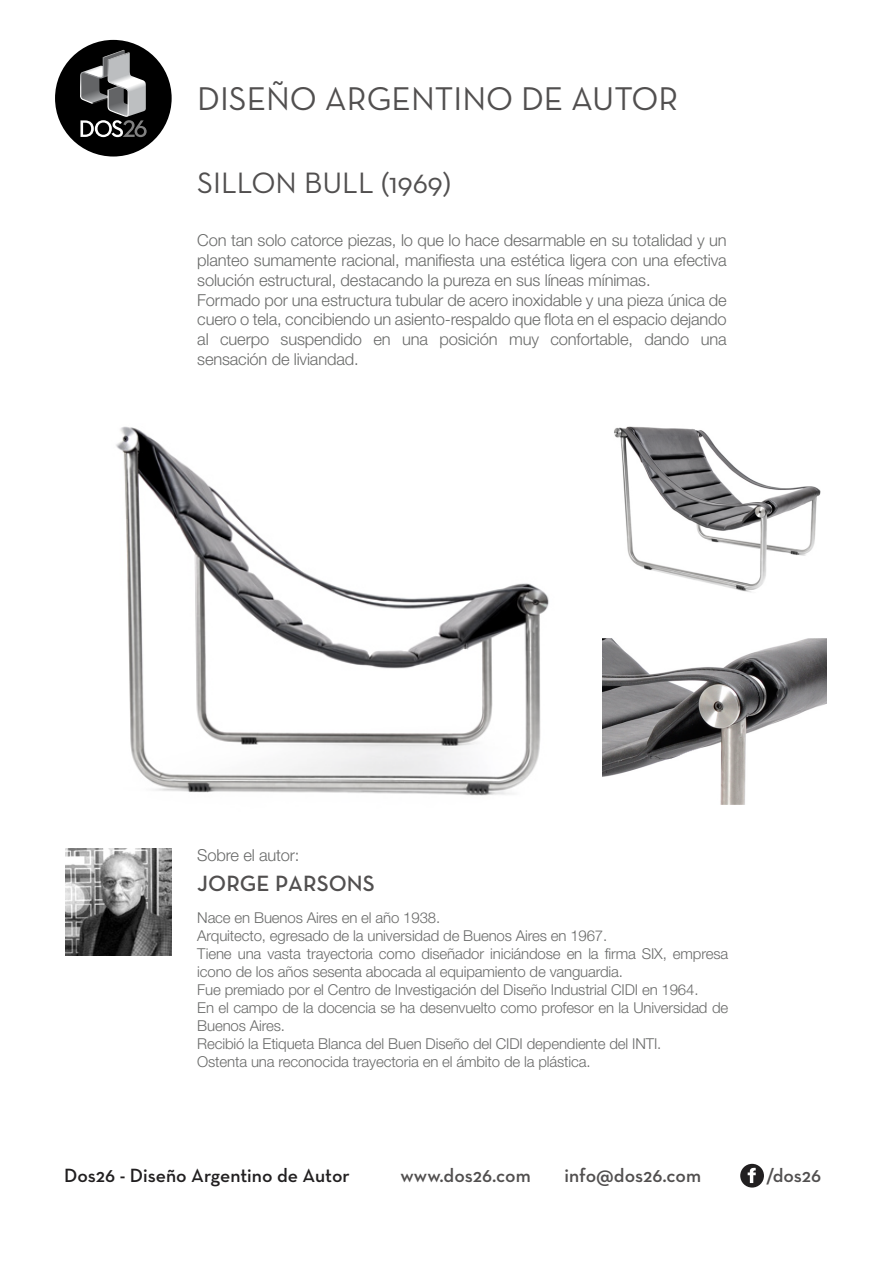
<style>
.page{position:relative;width:893px;height:1263px;background:#fff}
.page>*{position:absolute;margin:0;border:0;box-sizing:border-box;transform-origin:0 0}
.t1{font:33.45px "Neutra Text";color:#514f4f}
.t2{font:30px "Neutra Text";color:#514f4f}
.t3{font:600 22.5px "Neutra Text";color:#514f4f}
.t4{font:600 19.5px "Neutra Text";color:#514f4f}
.t5{font:600 19.5px "Neutra Text";color:#211f20}
.t6{font:300 16.5px/19.8px "Helvetica Neue";letter-spacing:-.01em;color:#6a6b6a}
.t7{font:300 15px/18px "Helvetica Neue";letter-spacing:-.01em;color:#6a6b6a}
</style>
<div class="page">
<div style="left:55px;top:40px;width:117px;height:117px;background:#000;border-radius:50%"></div>
<svg style="left:80px;top:50px;width:67px;height:87px"></svg>
<img style="left:65px;top:849px;width:107px;height:106px">
<img style="left:116px;top:426px;width:433px;height:370px">
<img style="left:603px;top:638px;width:223px;height:166px">
<img style="left:614px;top:426px;width:207px;height:167px">
<div style="left:740px;top:1164px;width:24px;height:23px;background:#211f20;border-radius:50%"></div>
<svg style="left:748px;top:1168px;width:8px;height:15px"></svg>
<h1 class="t1" style="left:197px;top:79px;width:483px">DISEÑO ARGENTINO DE AUTOR</h1>
<h2 class="t2" style="left:197px;top:165px;width:255px">SILLON BULL (1969)</h2>
<p class="t6" style="left:197px;top:230px;width:531px">Con tan solo catorce piezas, lo que lo hace desarmable en su totalidad y un planteo sumamente racional, manifiesta una estética ligera con una efectiva solución estructural, destacando la pureza en sus líneas mínimas.<br>Formado por una estructura tubular de acero inoxidable y una pieza única de cuero o tela, concibiendo un asiento-respaldo que flota en el espacio dejando al cuerpo suspendido en una posición muy confortable, dando una sensación de liviandad.</p>
<p class="t6" style="left:197px;top:845px;width:104px">Sobre el autor:</p>
<h3 class="t3" style="left:197px;top:869px;width:179px">JORGE PARSONS</h3>
<p class="t7" style="left:197px;top:908px;width:532px">Nace en Buenos Aires en el año 1938.<br>Arquitecto, egresado de la universidad de Buenos Aires en 1967.<br>Tiene una vasta trayectoria como diseñador iniciándose en la firma SIX, empresa icono de los años sesenta abocada al equipamiento de vanguardia.<br>Fue premiado por el Centro de Investigación del Diseño Industrial CIDI en 1964.<br>En el campo de la docencia se ha desenvuelto como profesor en la Universidad de Buenos Aires.<br>Recibió la Etiqueta Blanca del Buen Diseño del CIDI dependiente del INTI.<br>Ostenta una reconocida trayectoria en el ámbito de la plástica.</p>
<h3 class="t5" style="left:64px;top:1163px;width:287px">Dos26 - Diseño Argentino de Autor</h3>
<h3 class="t4" style="left:400px;top:1163px;width:132px">www.dos26.com</h3>
<h3 class="t4" style="left:564px;top:1163px;width:138px">info@dos26.com</h3>
<h3 class="t4" style="left:766px;top:1163px;width:56px">/dos26</h3>
</div>
